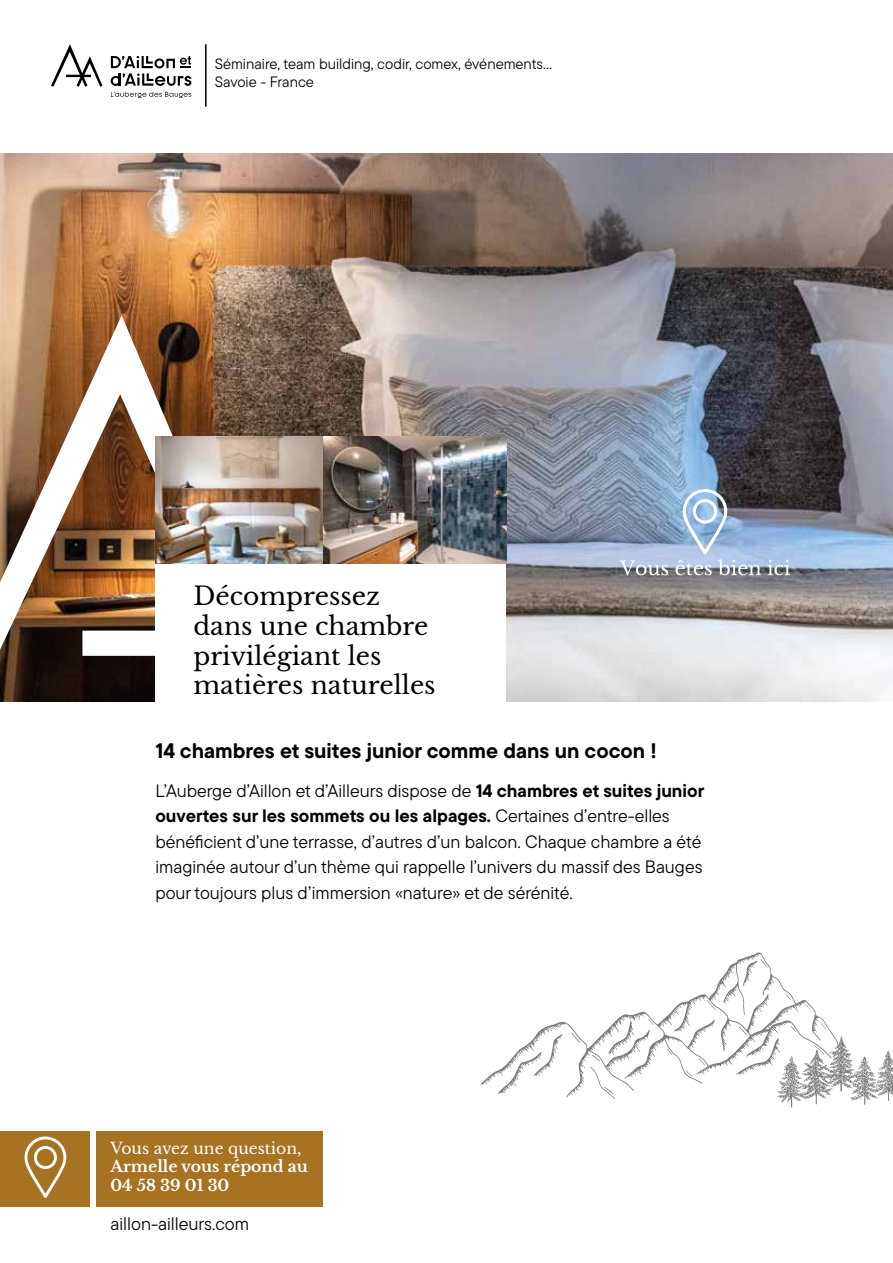
<style>
.page{position:relative;width:893px;height:1263px;background:#fff}
.page>*{position:absolute;margin:0;border:0;box-sizing:border-box;transform-origin:0 0}
.t1{font:24.9px/30px "Libre Baskerville";color:#000}
.t2{font:700 21px "TT Commons Pro";color:#000}
.t3{font:18.15px "TT Commons Pro";color:#000}
.t4{font:18px/25.5px "TT Commons Pro";color:#000}
.t5{font:700 15.6px/18.8px "Libre Baskerville";color:#fff}
.t6{font:15.6px "Libre Baskerville";color:#fff}
.t7{font:15px/18px "TT Commons Pro";color:#000}
.s1{font-weight:700}
</style>
<div class="page">
<svg style="left:111px;top:92px;width:80px;height:6px"></svg>
<svg style="left:111px;top:56px;width:80px;height:30px"></svg>
<svg style="left:51px;top:44px;width:51px;height:43px"></svg>
<hr style="left:205px;top:44px;width:2px;height:63px;background:#000">
<div style="left:0;top:1132px;width:89px;height:75px;background:#a77222"></div>
<div style="left:96px;top:1132px;width:227px;height:75px;background:#a77222"></div>
<svg style="left:25px;top:1136px;width:41px;height:62px"></svg>
<img style="left:0;top:153px;width:893px;height:549px">
<img style="left:0;top:315px;width:439px;height:387px">
<div style="left:155px;top:563px;width:351px;height:159px;background:#fff"></div>
<img style="left:155px;top:437px;width:351px;height:126px">
<svg style="left:620px;top:560px;width:48px;height:15px"></svg>
<svg style="left:768px;top:560px;width:22px;height:15px"></svg>
<svg style="left:676px;top:489px;width:85px;height:86px;background:#98abc5"></svg>
<svg style="left:481px;top:952px;width:411px;height:155px"></svg>
<p class="t7" style="left:215px;top:55px;width:339px">Séminaire, team building, codir, comex, événements...<br>Savoie - France</p>
<h1 class="t1" style="left:193px;top:581px;width:244px">Décompressez dans une chambre privilégiant les matières naturelles</h1>
<p class="t2" style="left:155px;top:734px;width:503px">14 chambres et suites junior comme dans un cocon !</p>
<p class="t4" style="left:155px;top:777px;width:550px">L’Auberge d’Aillon et d’Ailleurs dispose de <span class="s1">14 chambres et suites junior ouvertes sur les sommets ou les alpages.</span> Certaines d’entre-elles bénéficient d’une terrasse, d’autres d’un balcon. Chaque chambre a été imaginée autour d’un thème qui rappelle l’univers du massif des Bauges pour toujours plus d’immersion «nature» et de sérénité.</p>
<p class="t6" style="left:110px;top:1138px;width:192px">Vous avez une question,</p>
<p class="t5" style="left:110px;top:1157px;width:199px">Armelle vous répond au<br>04 58 39 01 30</p>
<p class="t3" style="left:110px;top:1211px;width:140px">aillon-ailleurs.com</p>
</div>
